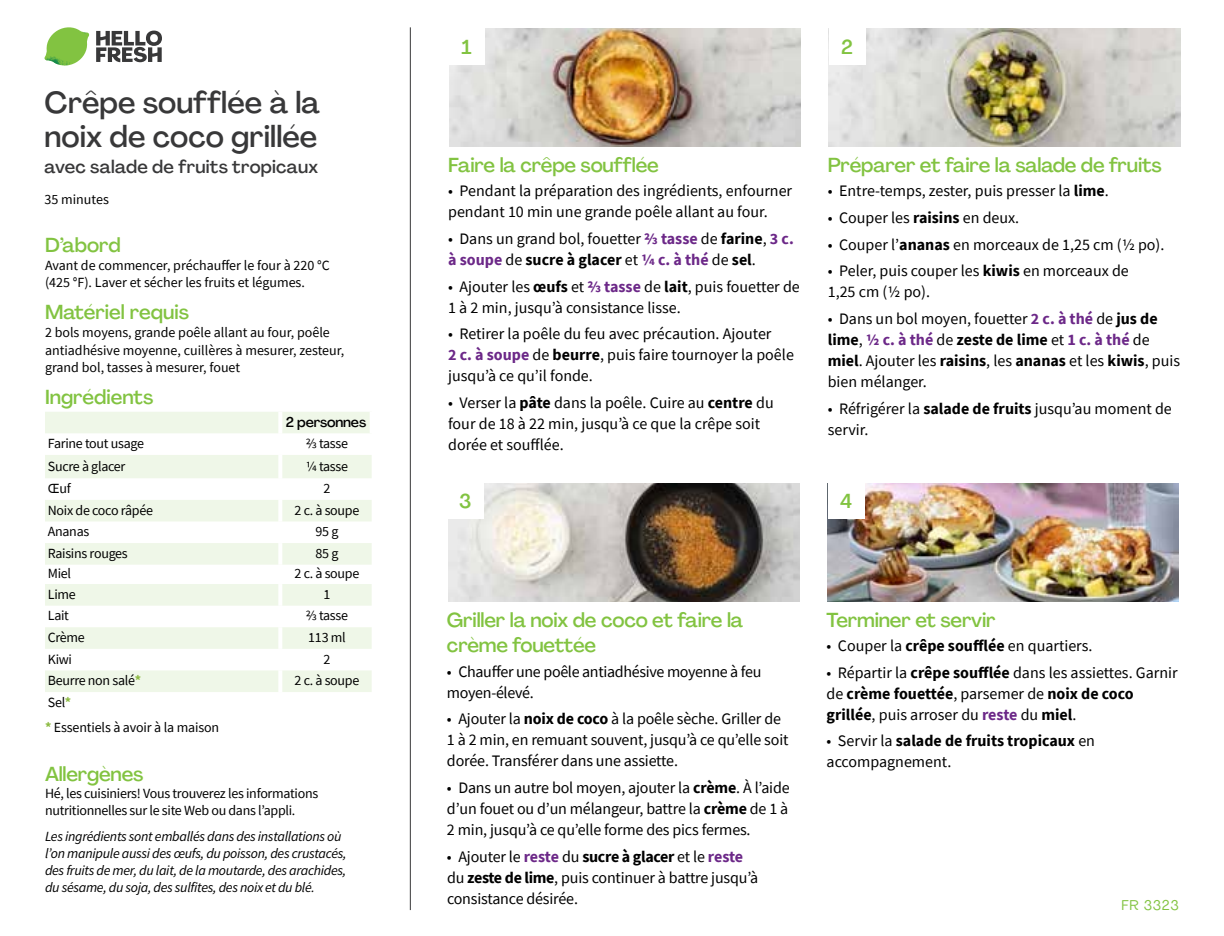
<style>
.page{position:relative;width:1224px;height:936px;background:#fff}
.page>*{position:absolute;margin:0;border:0;box-sizing:border-box;transform-origin:0 0}
.t1{font:500 30px/34px "Agrandir";color:#383839}
.t2{font:500 20px/25.6px "Agrandir";letter-spacing:-.01em;color:#82c341}
.t3{font:500 18px "Agrandir";letter-spacing:.01em;color:#383839}
.t4{font:16px/21px "Source Sans Pro";color:#000}
.t5{font:16px/21px "Source Sans Pro";letter-spacing:-.02em;color:#000}
.t6{font:14px/24.8px "Source Sans Pro";letter-spacing:-.02em;color:#000}
.t7{font:14px/18px "Source Sans Pro";color:#000}
.t8{font:italic 14px/17px "Source Sans Pro";letter-spacing:-.02em;color:#000}
.t9{font:500 14px "Agrandir";letter-spacing:-.01em;color:#000}
.t10{font:14px "Agrandir";letter-spacing:.05em;color:#82c341}
.s1{font-weight:700;color:#8cba42}
.s2{font-weight:700;color:#6c2888}
.s3{font-weight:700}
</style>
<div class="page">
<svg style="left:96px;top:30px;width:66px;height:32px"></svg>
<svg style="left:47px;top:27px;width:41px;height:26px"></svg>
<img style="left:69px;top:27px;width:20px;height:17px">
<img style="left:47px;top:42px;width:38px;height:7px">
<img style="left:44px;top:44px;width:40px;height:22px">
<img style="left:68px;top:49px;width:17px;height:16px">
<hr style="left:410px;top:27px;width:1px;height:883px;background:#383839">
<svg style="left:45px;top:412px;width:327px;height:280px;fill:#eff7e8"></svg>
<hr style="left:278px;top:412px;width:4px;height:21px;background:#fff">
<hr style="left:370px;top:412px;width:4px;height:21px;background:#fff">
<hr style="left:278px;top:433px;width:4px;height:22px;background:#fff">
<hr style="left:278px;top:455px;width:4px;height:23px;background:#fff">
<hr style="left:278px;top:478px;width:4px;height:22px;background:#fff">
<hr style="left:278px;top:500px;width:4px;height:21px;background:#fff">
<hr style="left:278px;top:521px;width:4px;height:22px;background:#fff">
<hr style="left:278px;top:543px;width:4px;height:22px;background:#fff">
<hr style="left:278px;top:565px;width:4px;height:19px;background:#fff">
<hr style="left:278px;top:584px;width:4px;height:22px;background:#fff">
<hr style="left:278px;top:606px;width:4px;height:21px;background:#fff">
<hr style="left:278px;top:627px;width:4px;height:22px;background:#fff">
<hr style="left:278px;top:649px;width:4px;height:21px;background:#fff">
<hr style="left:278px;top:670px;width:4px;height:22px;background:#fff">
<img style="left:449px;top:28px;width:352px;height:118px">
<img style="left:448px;top:483px;width:351px;height:118px">
<img style="left:829px;top:28px;width:351px;height:118px">
<div style="left:448px;top:28px;width:37px;height:37px;background:#fff"></div>
<div style="left:447px;top:483px;width:37px;height:36px;background:#fff"></div>
<div style="left:829px;top:28px;width:36px;height:37px;background:#fff"></div>
<img style="left:828px;top:483px;width:351px;height:118px">
<div style="left:828px;top:483px;width:36px;height:36px;background:#fff"></div>
<h1 class="t1" style="left:45px;top:85px;width:277px">Crêpe soufflée à la noix de coco grillée</h1>
<p class="t3" style="left:45px;top:155px;width:275px">avec salade de fruits tropicaux</p>
<p class="t7" style="left:45px;top:190px;width:66px">35 minutes</p>
<p class="t2" style="left:45px;top:232px;width:77px">D’abord</p>
<p class="t7" style="left:45px;top:256px;width:286px">Avant de commencer, préchauffer le four à 220 °C (425 °F). Laver et sécher les fruits et légumes.</p>
<p class="t2" style="left:45px;top:299px;width:146px">Matériel requis</p>
<p class="t7" style="left:45px;top:323px;width:301px">2 bols moyens, grande poêle allant au four, poêle antiadhésive moyenne, cuillères à mesurer, zesteur, grand bol, tasses à mesurer, fouet</p>
<p class="t2" style="left:45px;top:384px;width:110px">Ingrédients</p>
<p class="t9" style="left:286px;top:413px;width:82px">2 personnes</p>
<p class="t6" style="left:48px;top:431px;width:98px">Farine tout usage</p>
<p class="t6" style="left:306px;top:431px;width:44px">2/3 tasse</p>
<p class="t6" style="left:48px;top:453px;width:79px">Sucre à glacer</p>
<p class="t6" style="left:306px;top:453px;width:44px">1/4 tasse</p>
<p class="t6" style="left:48px;top:476px;width:25px">Œuf</p>
<p class="t6" style="left:324px;top:476px;width:8px">2</p>
<p class="t6" style="left:48px;top:498px;width:107px">Noix de coco râpée</p>
<p class="t6" style="left:295px;top:498px;width:66px">2 c. à soupe</p>
<p class="t6" style="left:48px;top:519px;width:43px">Ananas</p>
<p class="t6" style="left:316px;top:519px;width:24px">95g</p>
<p class="t6" style="left:48px;top:541px;width:81px">Raisins rouges</p>
<p class="t6" style="left:316px;top:541px;width:24px">85g</p>
<p class="t6" style="left:48px;top:561px;width:25px">Miel</p>
<p class="t6" style="left:295px;top:561px;width:66px">2 c. à soupe</p>
<p class="t6" style="left:48px;top:582px;width:29px">Lime</p>
<p class="t6" style="left:324px;top:582px;width:8px">1</p>
<p class="t6" style="left:48px;top:603px;width:23px">Lait</p>
<p class="t6" style="left:306px;top:603px;width:44px">2/3 tasse</p>
<p class="t6" style="left:48px;top:625px;width:39px">Crème</p>
<p class="t6" style="left:308px;top:625px;width:39px">113 ml</p>
<p class="t6" style="left:48px;top:647px;width:26px">Kiwi</p>
<p class="t6" style="left:324px;top:647px;width:8px">2</p>
<p class="t6" style="left:48px;top:668px;width:95px">Beurre non salé<span class="s1">*</span></p>
<p class="t6" style="left:295px;top:668px;width:66px">2 c. à soupe</p>
<p class="t6" style="left:45px;top:690px;width:176px">Sel<span class="s1">*<br>*</span> Essentiels à avoir à la maison</p>
<p class="t2" style="left:45px;top:761px;width:100px">Allergènes</p>
<p class="t6" style="left:45px;top:785px;width:275px;line-height:17px">Hé, les cuisiniers! Vous trouverez les informations nutritionnelles sur le site Web ou dans l’appli.</p>
<p class="t8" style="left:45px;top:828px;width:303px">Les ingrédients sont emballés dans des installations où l’on manipule aussi des œufs, du poisson, des crustacés, des fruits de mer, du lait, de la moutarde, des arachides, du sésame, du soja, des sulfites, des noix et du blé.</p>
<p class="t2" style="left:461px;top:34px;width:12px">1</p>
<p class="t2" style="left:841px;top:34px;width:13px">2</p>
<p class="t2" style="left:448px;top:152px;width:212px">Faire la crêpe soufflée</p>
<p class="t4" style="left:448px;top:180px;width:346px">• Pendant la préparation des ingrédients, enfourner pendant 10 min une grande poêle allant au four.</p>
<p class="t4" style="left:448px;top:228px;width:347px">• Dans un grand bol, fouetter <span class="s2">2/3 tasse</span> de <span class="s3">farine</span>, <span class="s2">3 c. à soupe</span> de <span class="s3">sucre à glacer</span> et <span class="s2">1/4 c. à thé</span> de <span class="s3">sel</span>.</p>
<p class="t4" style="left:448px;top:276px;width:353px">• Ajouter les <span class="s3">œufs</span> et <span class="s2">2/3 tasse</span> de <span class="s3">lait</span>, puis fouetter de<br>1 à 2 min, jusqu’à consistance lisse.</p>
<p class="t4" style="left:448px;top:323px;width:347px">• Retirer la poêle du feu avec précaution. Ajouter<br><span class="s2">2 c. à soupe</span> de <span class="s3">beurre</span>, puis faire tournoyer la poêle jusqu’à ce qu’il fonde.</p>
<p class="t4" style="left:448px;top:392px;width:327px">• Verser la <span class="s3">pâte</span> dans la poêle. Cuire au <span class="s3">centre</span> du four de 18 à 22 min, jusqu’à ce que la crêpe soit dorée et soufflée.</p>
<p class="t2" style="left:459px;top:488px;width:14px">3</p>
<p class="t2" style="left:828px;top:152px;width:336px">Préparer et faire la salade de fruits</p>
<p class="t4" style="left:828px;top:180px;width:283px">• Entre-temps, zester, puis presser la <span class="s3">lime</span>.</p>
<p class="t4" style="left:828px;top:207px;width:193px">• Couper les <span class="s3">raisins</span> en deux.</p>
<p class="t4" style="left:828px;top:234px;width:338px">• Couper l’<span class="s3">ananas</span> en morceaux de 1,25 cm (1/2 po).</p>
<p class="t4" style="left:828px;top:260px;width:303px">• Peler, puis couper les <span class="s3">kiwis</span> en morceaux de<br>1,25 cm (1/2 po).</p>
<p class="t4" style="left:828px;top:308px;width:354px">• Dans un bol moyen, fouetter <span class="s2">2 c. à thé</span> de <span class="s3">jus de lime</span>, <span class="s2">1/2 c. à thé</span> de <span class="s3">zeste de lime</span> et <span class="s2">1 c. à thé</span> de <span class="s3">miel</span>. Ajouter les <span class="s3">raisins</span>, les <span class="s3">ananas</span> et les <span class="s3">kiwis</span>, puis bien mélanger.</p>
<p class="t4" style="left:828px;top:398px;width:346px">• Réfrigérer la <span class="s3">salade de fruits</span> jusqu’au moment de servir.</p>
<p class="t2" style="left:840px;top:488px;width:14px">4</p>
<p class="t2" style="left:447px;top:607px;width:298px">Griller la noix de coco et faire la crème fouettée</p>
<p class="t5" style="left:447px;top:661px;width:316px">• Chauffer une poêle antiadhésive moyenne à feu moyen-élevé.</p>
<p class="t4" style="left:447px;top:709px;width:343px">• Ajouter la <span class="s3">noix de coco</span> à la poêle sèche. Griller de<br>1 à 2 min, en remuant souvent, jusqu’à ce qu’elle soit dorée. Transférer dans une assiette.</p>
<p class="t4" style="left:447px;top:777px;width:344px;text-align:justify">• Dans un autre bol moyen, ajouter la <span class="s3">crème</span>. À l’aide d’un fouet ou d’un mélangeur, battre la <span class="s3">crème</span> de 1 à 2 min, jusqu’à ce qu’elle forme des pics fermes.</p>
<p class="t4" style="left:447px;top:846px;width:313px">• Ajouter le <span class="s2">reste</span> du <span class="s3">sucre à glacer</span> et le <span class="s2">reste </span>du <span class="s3">zeste de lime</span>, puis continuer à battre jusqu’à consistance désirée.</p>
<p class="t2" style="left:827px;top:607px;width:171px">Terminer et servir</p>
<p class="t4" style="left:827px;top:635px;width:267px">• Couper la <span class="s3">crêpe soufflée</span> en quartiers.</p>
<p class="t4" style="left:827px;top:662px;width:353px">• Répartir la <span class="s3">crêpe soufflée</span> dans les assiettes. Garnir de <span class="s3">crème fouettée</span>, parsemer de <span class="s3">noix de coco grillée</span>, puis arroser du <span class="s2">reste</span> du <span class="s3">miel</span>.</p>
<p class="t4" style="left:827px;top:731px;width:270px">• Servir la <span class="s3">salade de fruits tropicaux</span> en accompagnement.</p>
<p class="t10" style="left:1121px;top:897px;width:59px">FR 3323</p>
</div>
